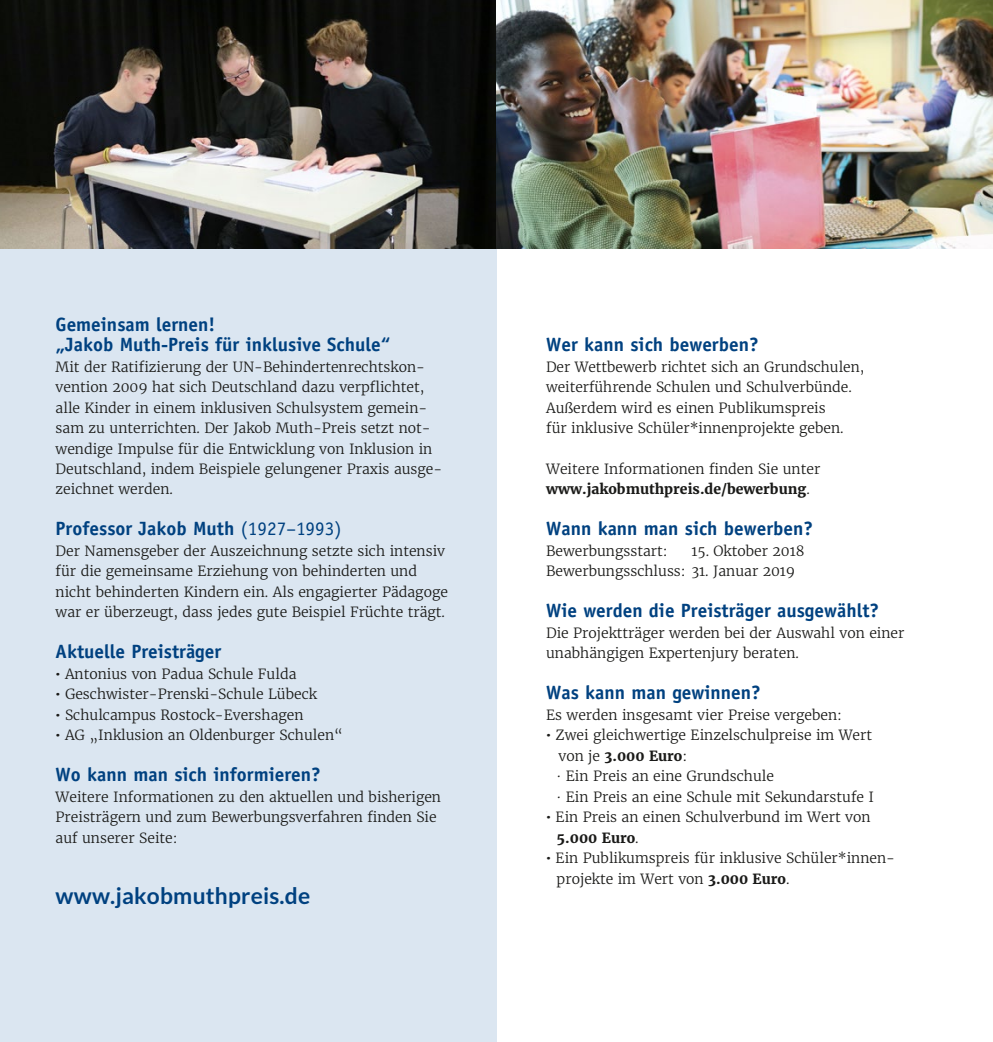
<style>
.page{position:relative;width:993px;height:1042px;background:#fff}
.page>*{position:absolute;margin:0;border:0;box-sizing:border-box;transform-origin:0 0}
.t1{font:700 22.75px "Lato";letter-spacing:.01em;color:#004180}
.t2{font:700 19.25px/20.5px "Officina Sans";color:#004180}
.t3{font:300 14px/20.5px "Merriweather";color:#1a1a18}
.t4{font:700 14px "Merriweather";color:#1a1a18}
.s1{font-weight:400}
.s2{font-weight:900}
.s3{font-weight:700}
.s4{font-weight:300}
</style>
<div class="page">
<div style="left:0;top:0;width:496px;height:1042px;background:#dbe6f1"></div>
<img style="left:0;top:0;width:496px;height:248px">
<img style="left:496px;top:0;width:496px;height:248px">
<h2 class="t2" style="left:56px;top:314px;width:336px">Gemeinsam lernen!<br>„Jakob Muth-Preis für inklusive Schule“</h2>
<p class="t3" style="left:56px;top:356px;width:388px">Mit der Ratifizierung der UN-Behindertenrechtskon&shy;vention 2009 hat sich Deutschland dazu verpflichtet, alle Kinder in einem inklusiven Schulsystem gemein&shy;sam zu unterrichten. Der Jakob Muth-Preis setzt not&shy;wendige Impulse für die Entwicklung von Inklusion in Deutschland, indem Beispiele gelungener Praxis ausge&shy;zeichnet werden.</p>
<h2 class="t2" style="left:56px;top:518px;width:287px">Professor Jakob Muth <span class="s1">(1927–1993)</span></h2>
<p class="t3" style="left:56px;top:540px;width:393px">Der Namensgeber der Auszeichnung setzte sich intensiv für die gemeinsame Erziehung von behinderten und nicht behinderten Kindern ein. Als engagierter Pädagoge war er überzeugt, dass jedes gute Beispiel Früchte trägt.</p>
<h2 class="t2" style="left:56px;top:641px;width:167px">Aktuelle Preisträger</h2>
<p class="t3" style="left:56px;top:663px;width:289px"><span class="s2">·</span> Antonius von Padua Schule Fulda<br><span class="s2">·</span> Geschwister-Prenski-Schule Lübeck<br><span class="s2">·</span> Schulcampus Rostock-Evershagen<br><span class="s2">·</span> AG „Inklusion an Oldenburger Schulen“</p>
<h2 class="t2" style="left:56px;top:764px;width:267px">Wo kann man sich informieren?</h2>
<p class="t3" style="left:56px;top:786px;width:387px">Weitere Informationen zu den aktuellen und bisherigen<br>Preisträgern und zum Bewerbungsverfahren finden Sie auf unserer Seite:</p>
<h1 class="t1" style="left:56px;top:883px;width:256px">www.jakobmuthpreis.de</h1>
<h2 class="t2" style="left:546px;top:334px;width:214px">Wer kann sich bewerben?</h2>
<p class="t3" style="left:546px;top:356px;width:320px">Der Wettbewerb richtet sich an Grundschulen, weiterführende Schulen und Schulverbünde.<br>Außerdem wird es einen Publikumspreis<br>für inklusive Schüler*innenprojekte geben.</p>
<p class="t3" style="left:546px;top:458px;width:275px">Weitere Informationen finden Sie unter <span class="s3">www.jakobmuthpreis.de/bewerbung</span>.</p>
<h2 class="t2" style="left:546px;top:518px;width:268px">Wann kann man sich bewerben?</h2>
<p class="t3" style="left:546px;top:540px;width:123px">Bewerbungsstart:</p>
<p class="t3" style="left:546px;top:540px;width:260px;text-indent:145px">15. Oktober 2018<br>Bewerbungsschluss: 31. Januar 2019</p>
<h2 class="t2" style="left:546px;top:600px;width:334px">Wie werden die Preisträger ausgewählt?</h2>
<p class="t3" style="left:546px;top:622px;width:360px">Die Projektträger werden bei der Auswahl von einer unabhängigen Expertenjury beraten.</p>
<h2 class="t2" style="left:546px;top:682px;width:216px">Was kann man gewinnen?</h2>
<p class="t3" style="left:546px;top:704px;width:297px">Es werden insgesamt vier Preise vergeben:</p>
<p class="t3" style="left:546px;top:724px;width:327px"><span class="s2">·</span> Zwei gleichwertige Einzelschulpreise im Wert</p>
<p class="t4" style="left:558px;top:746px;width:130px"><span class="s4">von je</span> 3.000 Euro<span class="s4">:</span></p>
<p class="t3" style="left:556px;top:765px;width:219px">· Ein Preis an eine Grundschule</p>
<p class="t3" style="left:556px;top:786px;width:319px">· Ein Preis an eine Schule mit Sekundarstufe I</p>
<p class="t3" style="left:546px;top:806px;width:326px"><span class="s2">·</span> Ein Preis an einen Schulverbund im Wert von</p>
<p class="t4" style="left:556px;top:828px;width:84px">5.000 Euro<span class="s4">.</span></p>
<p class="t3" style="left:546px;top:847px;width:350px"><span class="s2">·</span> Ein Publikumspreis für inklusive Schüler*innen-</p>
<p class="t3" style="left:556px;top:868px;width:234px">projekte im Wert von <span class="s3">3.000 Euro</span>.</p>
</div>
